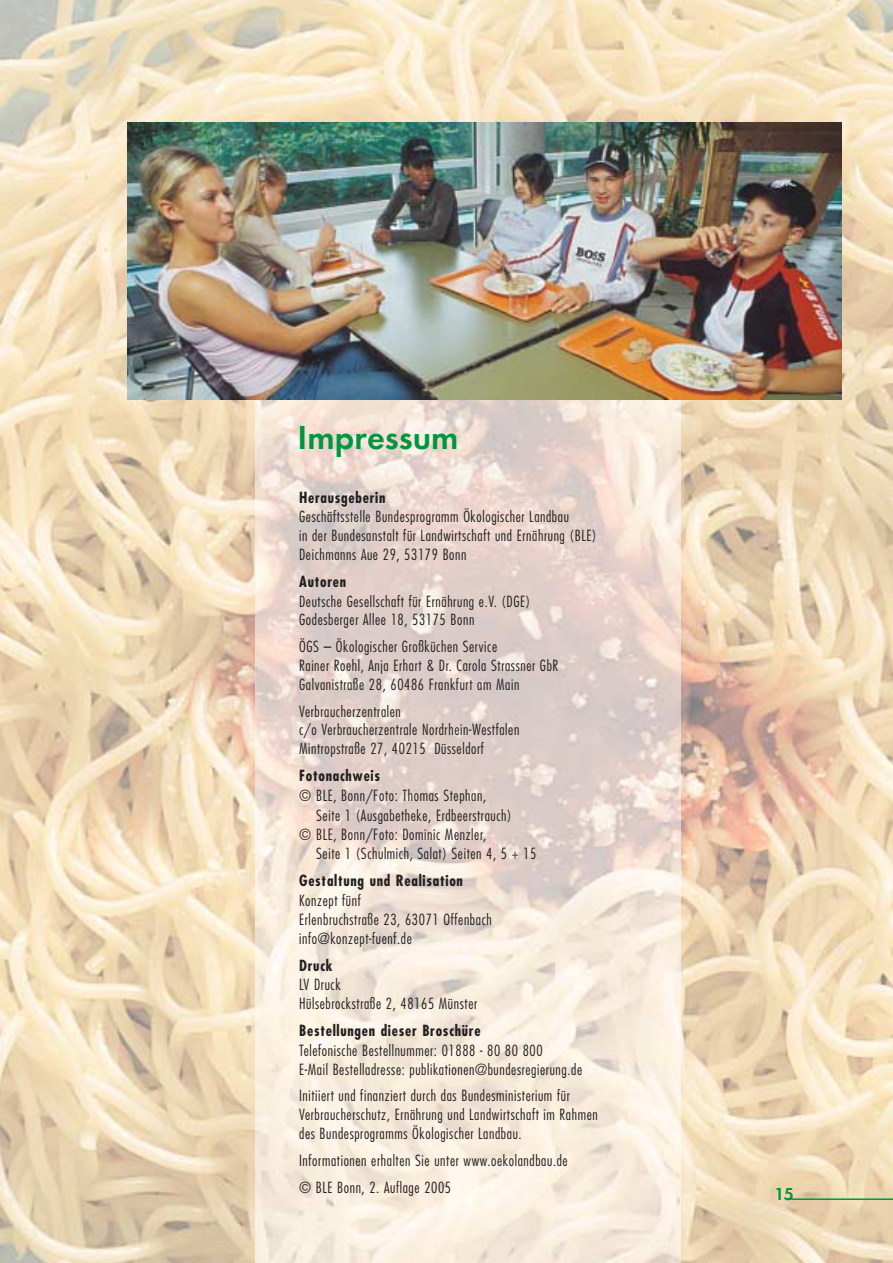
<style>
.page{position:relative;width:893px;height:1263px;background:#fff}
.page>*{position:absolute;margin:0;border:0;box-sizing:border-box;transform-origin:0 0}
.t1{font:600 34.5px "Futura T";color:#01953f}
.t2{font:600 18px "Futura T";color:#01953f}
.t3{font:300 condensed 15px/18.8px "Futura";letter-spacing:.04em;color:#231f20}
.t4{font:700 condensed 15px "Futura";letter-spacing:.05em;color:#231f20}
</style>
<div class="page">
<img style="left:0;top:0;width:893px;height:1263px">
<img style="left:255px;top:399px;width:425px;height:864px">
<hr style="left:787px;top:1198px;width:106px;height:2px;background:#01953f">
<img style="left:128px;top:123px;width:714px;height:276px">
<h1 class="t1" style="left:298px;top:423px;width:162px">Impressum</h1>
<p class="t4" style="left:299px;top:490px;width:88px">Herausgeberin</p>
<p class="t3" style="left:299px;top:508px;width:299px">Geschäftsstelle Bundesprogramm Ökologischer Landbau<br>in der Bundesanstalt für Landwirtschaft und Ernährung (BLE)<br>Deichmanns Aue 29, 53179 Bonn</p>
<p class="t4" style="left:299px;top:575px;width:49px">Autoren</p>
<p class="t3" style="left:299px;top:593px;width:233px">Deutsche Gesellschaft für Ernährung e.V. (DGE)<br>Godesberger Allee 18, 53175 Bonn</p>
<p class="t3" style="left:299px;top:638px;width:261px">ÖGS – Ökologischer Großküchen Service<br>Rainer Roehl, Anja Erhart &amp; Dr. Carola Strassner GbR<br>Galvanistraße 28, 60486 Frankfurt am Main</p>
<p class="t3" style="left:299px;top:703px;width:222px">Verbraucherzentralen<br>c/o Verbraucherzentrale Nordrhein-Westfalen<br>Mintropstraße 27, 40215 Düsseldorf</p>
<p class="t4" style="left:299px;top:769px;width:82px">Fotonachweis</p>
<p class="t3" style="left:299px;top:787px;width:188px">© BLE, Bonn/Foto: Thomas Stephan,</p>
<p class="t3" style="left:316px;top:807px;width:197px">Seite 1 (Ausgabetheke, Erdbeerstrauch)</p>
<p class="t3" style="left:299px;top:826px;width:189px">© BLE, Bonn/Foto: Dominic Menzler,</p>
<p class="t3" style="left:316px;top:845px;width:222px">Seite 1 (Schulmich, Salat) Seiten 4, 5 + 15</p>
<p class="t4" style="left:299px;top:874px;width:165px">Gestaltung und Realisation</p>
<p class="t3" style="left:299px;top:892px;width:194px">Konzept fünf<br>Erlenbruchstraße 23, 63071 Offenbach info@konzept-fuenf.de</p>
<p class="t4" style="left:299px;top:958px;width:35px">Druck</p>
<p class="t3" style="left:299px;top:976px;width:180px">LV Druck<br>Hülsebrockstraße 2, 48165 Münster</p>
<p class="t4" style="left:299px;top:1024px;width:183px">Bestellungen dieser Broschüre</p>
<p class="t3" style="left:299px;top:1042px;width:285px">Telefonische Bestellnummer: 01888 - 80 80 800<br>E-Mail Bestelladresse: publikationen@bundesregierung.de</p>
<p class="t3" style="left:299px;top:1087px;width:300px">Initiiert und finanziert durch das Bundesministerium für<br>Verbraucherschutz, Ernährung und Landwirtschaft im Rahmen des Bundesprogramms Ökologischer Landbau.</p>
<p class="t3" style="left:299px;top:1148px;width:270px;line-height:27px">Informationen erhalten Sie unter www.oekolandbau.de © BLE Bonn, 2. Auflage 2005</p>
<p class="t2" style="left:775px;top:1186px;width:21px">15</p>
</div>
